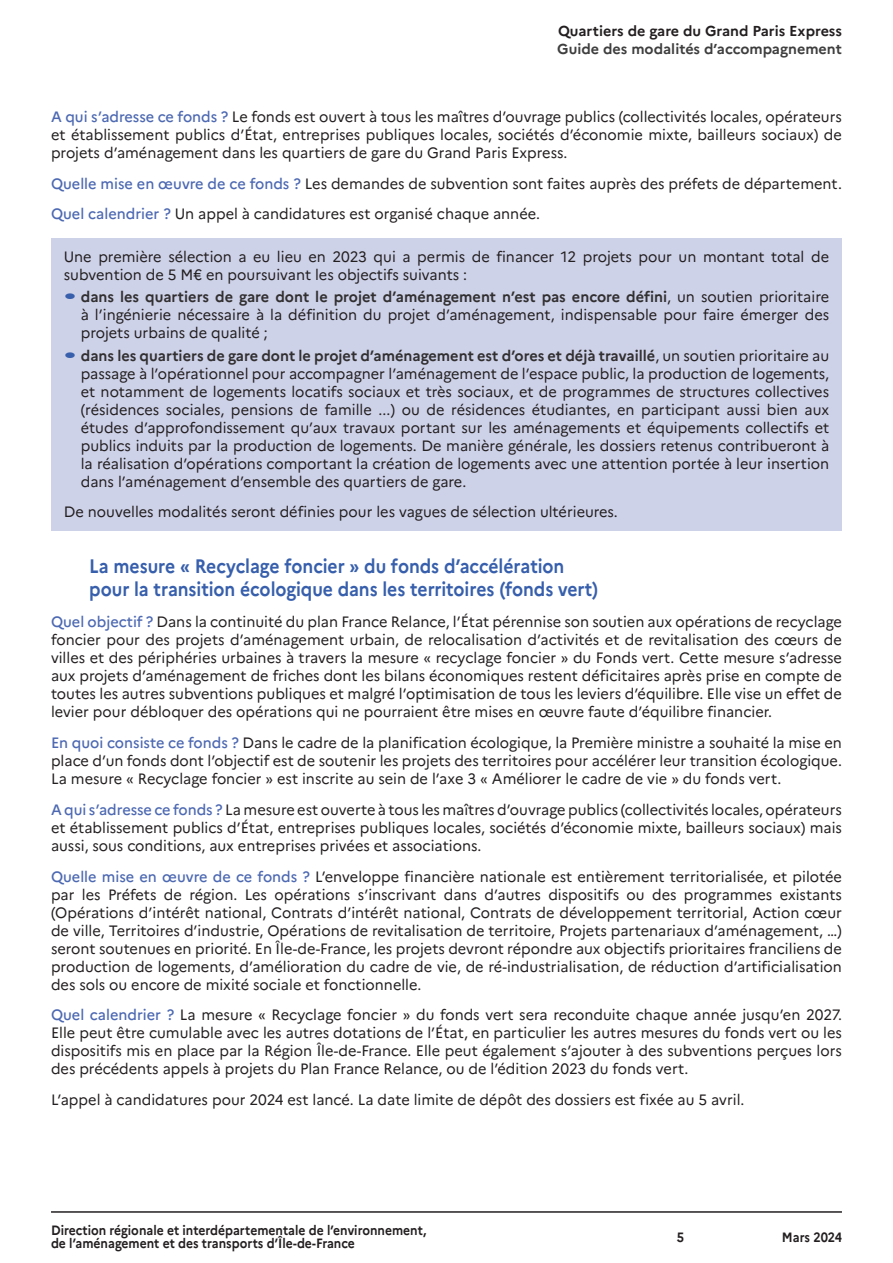
<style>
.page{position:relative;width:893px;height:1263px;background:#fff}
.page>*{position:absolute;margin:0;border:0;box-sizing:border-box;transform-origin:0 0}
.Titre_2{font:700 19.5px/23.4px "Marianne";letter-spacing:-.005em;color:#375fac;scale:.9 1}
.Texte{font:15px/18px "Marianne";color:#231f20;text-align:justify}
.Texte_Puce_1{font:15px/18px "Marianne";color:#231f20;text-align:justify}
.t1{font:700 14.4px "Marianne";color:#231f20}
.t2{font:700 14.4px "Marianne";color:#3e3e3f}
.t3{font:700 13.5px/13.5px "Marianne";color:#231f20;scale:.9 1}
.s1{font-weight:500;color:#4d69b2}
.s2{font-size:22.5px;color:#375fac}
.s3{font-weight:700;color:#312f30}
</style>
<div class="page">
<hr style="left:51px;top:1211px;width:791px;height:2px;background:#231f20">
<div style="left:51px;top:238px;width:791px;height:292px;background:#ced2e9"></div>
<p class="t1" style="left:558px;top:20px;width:285px">Quartiers de gare du Grand Paris Express</p>
<p class="t2" style="left:557px;top:37px;width:286px">Guide des modalités d’accompagnement</p>
<p class="Texte" style="left:51px;top:107px;width:792px"><span class="s1">A qui s’adresse ce fonds ?</span> Le fonds est ouvert à tous les maîtres d’ouvrage publics (collectivités locales, opérateurs et établissement publics d’État, entreprises publiques locales, sociétés d’économie mixte, bailleurs sociaux) de projets d’aménagement dans les quartiers de gare du Grand Paris Express.</p>
<p class="Texte" style="left:51px;top:174px;width:790px"><span class="s1">Quelle mise en œuvre de ce fonds ?</span> Les demandes de subvention sont faites auprès des préfets de département.</p>
<p class="Texte" style="left:51px;top:205px;width:488px"><span class="s1">Quel calendrier ?</span> Un appel à candidatures est organisé chaque année.</p>
<p class="Texte" style="left:64px;top:248px;width:767px">Une première sélection a eu lieu en 2023 qui a permis de financer 12 projets pour un montant total de subvention de 5 M€ en poursuivant les objectifs suivants :</p>
<p class="Texte_Puce_1" style="left:81px;top:288px;width:750px;text-indent:-17px"><span class="s2">•</span> <span class="s3">dans les quartiers de gare dont le projet d’aménagement n’est pas encore défini</span>, un soutien prioritaire à l’ingénierie nécessaire à la définition du projet d’aménagement, indispensable pour faire émerger des projets urbains de qualité ;</p>
<p class="Texte_Puce_1" style="left:81px;top:346px;width:750px;text-indent:-17px"><span class="s2">•</span> <span class="s3">dans les quartiers de gare dont le projet d’aménagement est d’ores et déjà travaillé</span>, un soutien prioritaire au passage à l’opérationnel pour accompagner l’aménagement de l’espace public, la production de logements, et notamment de logements locatifs sociaux et très sociaux, et de programmes de structures collectives (résidences sociales, pensions de famille ...) ou de résidences étudiantes, en participant aussi bien aux études d’approfondissement qu’aux travaux portant sur les aménagements et équipements collectifs et publics induits par la production de logements. De manière générale, les dossiers retenus contribueront à la réalisation d’opérations comportant la création de logements avec une attention portée à leur insertion dans l’aménagement d’ensemble des quartiers de gare.</p>
<p class="Texte" style="left:64px;top:503px;width:553px">De nouvelles modalités seront définies pour les vagues de sélection ultérieures.</p>
<p class="Titre_2" style="left:89px;top:553px;width:567px">La mesure « Recyclage foncier » du fonds d’accélération pour la transition écologique dans les territoires (fonds vert)</p>
<p class="Texte" style="left:51px;top:613px;width:792px"><span class="s1">Quel objectif ?</span> Dans la continuité du plan France Relance, l’État pérennise son soutien aux opérations de recyclage foncier pour des projets d’aménagement urbain, de relocalisation d’activités et de revitalisation des cœurs de villes et des périphéries urbaines à travers la mesure « recyclage foncier » du Fonds vert. Cette mesure s’adresse aux projets d’aménagement de friches dont les bilans économiques restent déficitaires après prise en compte de toutes les autres subventions publiques et malgré l’optimisation de tous les leviers d’équilibre. Elle vise un effet de levier pour débloquer des opérations qui ne pourraient être mises en œuvre faute d’équilibre financier.</p>
<p class="Texte" style="left:51px;top:734px;width:792px;text-align:left"><span class="s1">En quoi consiste ce fonds ?</span> Dans le cadre de la planification écologique, la Première ministre a souhaité la mise en place d’un fonds dont l’objectif est de soutenir les projets des territoires pour accélérer leur transition écologique.<br>La mesure « Recyclage foncier » est inscrite au sein de l’axe 3 « Améliorer le cadre de vie » du fonds vert.</p>
<p class="Texte" style="left:51px;top:800px;width:792px"><span class="s1">A qui s’adresse ce fonds ?</span> La mesure est ouverte à tous les maîtres d’ouvrage publics (collectivités locales, opérateurs et établissement publics d’État, entreprises publiques locales, sociétés d’économie mixte, bailleurs sociaux) mais aussi, sous conditions, aux entreprises privées et associations.</p>
<p class="Texte" style="left:51px;top:867px;width:792px"><span class="s1">Quelle mise en œuvre de ce fonds ?</span> L’enveloppe financière nationale est entièrement territorialisée, et pilotée par les Préfets de région. Les opérations s’inscrivant dans d’autres dispositifs ou des programmes existants (Opérations d’intérêt national, Contrats d’intérêt national, Contrats de développement territorial, Action cœur de ville, Territoires d’industrie, Opérations de revitalisation de territoire, Projets partenariaux d’aménagement, …) seront soutenues en priorité. En Île-de-France, les projets devront répondre aux objectifs prioritaires franciliens de production de logements, d’amélioration du cadre de vie, de ré-industrialisation, de réduction d’artificialisation des sols ou encore de mixité sociale et fonctionnelle.</p>
<p class="Texte" style="left:51px;top:1006px;width:792px"><span class="s1">Quel calendrier ?</span> La mesure « Recyclage foncier » du fonds vert sera reconduite chaque année jusqu’en 2027.<br>Elle peut être cumulable avec les autres dotations de l’État, en particulier les autres mesures du fonds vert ou les dispositifs mis en place par la Région Île-de-France. Elle peut également s’ajouter à des subventions perçues lors des précédents appels à projets du Plan France Relance, ou de l’édition 2023 du fonds vert.</p>
<p class="Texte" style="left:51px;top:1091px;width:693px">L’appel à candidatures pour 2024 est lancé. La date limite de dépôt des dossiers est fixée au 5 avril.</p>
<p class="t3" style="left:51px;top:1222px;width:419px">Direction régionale et interdépartementale de l’environnement, de l’aménagement et des transports d’Île-de-France</p>
<p class="t3" style="left:677px;top:1229px;width:10px">5</p>
<p class="t3" style="left:782px;top:1229px;width:68px">Mars 2024</p>
</div>
